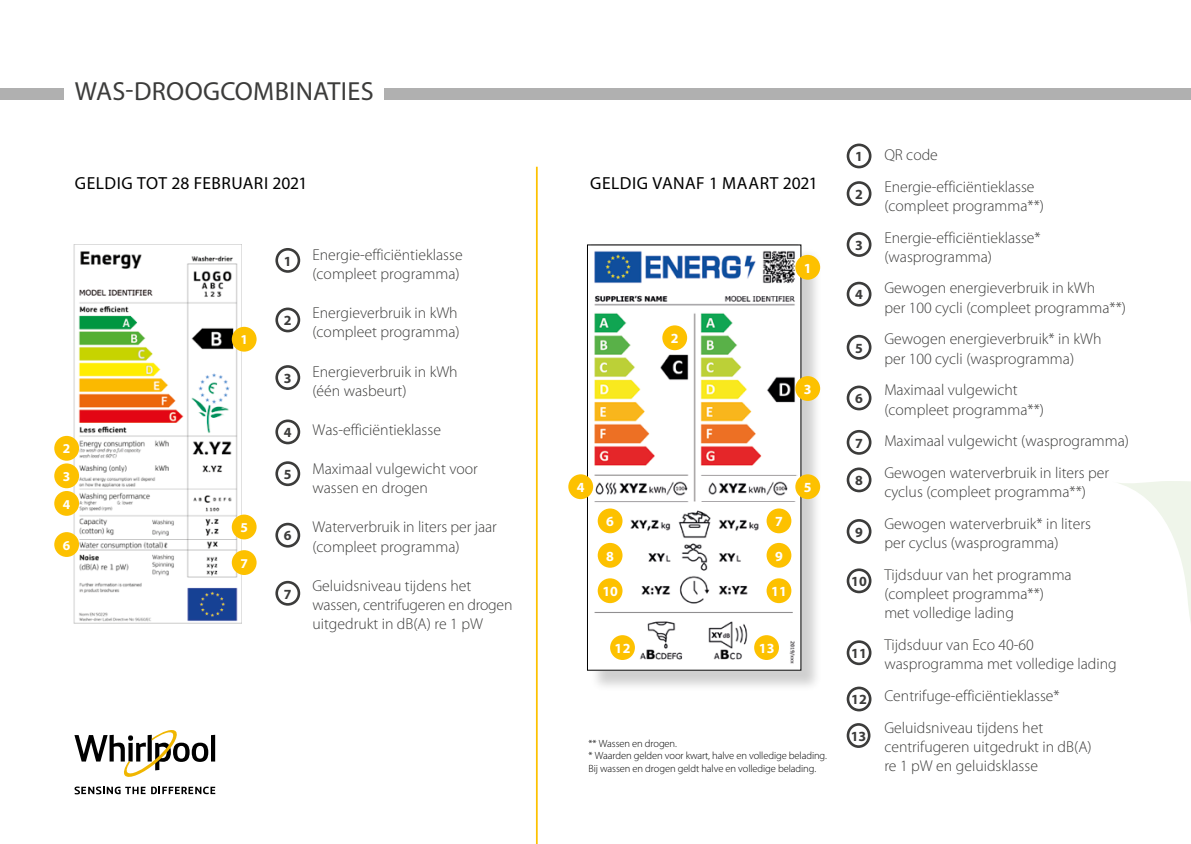
<style>
.page{position:relative;width:1191px;height:844px;background:#fff}
.page>*{position:absolute;margin:0;border:0;box-sizing:border-box;transform-origin:0 0}
.t1{font:26.25px "Myriad Pro";letter-spacing:.01em;color:#3c3c3b}
.t2{font:17.5px "Myriad Pro";letter-spacing:.025em;color:#000}
.t3{font:300 15.75px/31.7px "Myriad Pro";color:#3c3c3b}
.t4{font:700 14px "Myriad Pro";color:#3c3c3b}
.t5{font:700 14px "Myriad Pro";letter-spacing:.02em;color:#fff}
.t6{font:700 13.47px/27.5px "Myriad Pro";color:#fff;text-align:justify}
.t7{font:300 10.5px/12.6px "Myriad Pro";letter-spacing:-.01em;color:#000}
</style>
<div class="page">
<svg style="left:1119px;top:481px;width:72px;height:141px"></svg>
<hr style="left:536px;top:167px;width:1px;height:676px;background:#fdc100">
<div style="left:0;top:88px;width:1191px;height:12px;background:#b0b0b0"></div>
<svg style="left:75px;top:786px;width:140px;height:8px"></svg>
<hr style="left:211px;top:734px;width:4px;height:27px;background:#000">
<svg style="left:74px;top:730px;width:134px;height:47px"></svg>
<div style="left:64px;top:70px;width:320px;height:40px;background:#fff"></div>
<div style="left:846px;top:143px;width:25px;height:25px;border:3px solid #3c3c3b;border-radius:50%"></div>
<div style="left:846px;top:181px;width:25px;height:25px;border:3px solid #3c3c3b;border-radius:50%"></div>
<div style="left:846px;top:232px;width:25px;height:25px;border:3px solid #3c3c3b;border-radius:50%"></div>
<div style="left:846px;top:282px;width:25px;height:24px;border:3px solid #3c3c3b;border-radius:50%"></div>
<div style="left:846px;top:335px;width:25px;height:24px;border:3px solid #3c3c3b;border-radius:50%"></div>
<div style="left:846px;top:385px;width:25px;height:25px;border:3px solid #3c3c3b;border-radius:50%"></div>
<div style="left:846px;top:430px;width:25px;height:24px;border:3px solid #3c3c3b;border-radius:50%"></div>
<div style="left:846px;top:467px;width:25px;height:25px;border:3px solid #3c3c3b;border-radius:50%"></div>
<div style="left:275px;top:248px;width:25px;height:25px;border:3px solid #3c3c3b;border-radius:50%"></div>
<div style="left:275px;top:307px;width:25px;height:25px;border:3px solid #3c3c3b;border-radius:50%"></div>
<div style="left:275px;top:365px;width:25px;height:25px;border:3px solid #3c3c3b;border-radius:50%"></div>
<div style="left:275px;top:419px;width:25px;height:25px;border:3px solid #3c3c3b;border-radius:50%"></div>
<div style="left:275px;top:461px;width:25px;height:25px;border:3px solid #3c3c3b;border-radius:50%"></div>
<div style="left:275px;top:522px;width:25px;height:25px;border:3px solid #3c3c3b;border-radius:50%"></div>
<div style="left:275px;top:580px;width:25px;height:25px;border:3px solid #3c3c3b;border-radius:50%"></div>
<img style="left:74px;top:244px;width:168px;height:379px">
<div style="left:232px;top:327px;width:25px;height:24px;background:#fdc100;border-radius:50%"></div>
<div style="left:232px;top:514px;width:25px;height:25px;background:#fdc100;border-radius:50%"></div>
<div style="left:232px;top:550px;width:25px;height:25px;background:#fdc100;border-radius:50%"></div>
<div style="left:54px;top:436px;width:25px;height:24px;background:#fdc100;border-radius:50%"></div>
<div style="left:54px;top:463px;width:25px;height:25px;background:#fdc100;border-radius:50%"></div>
<div style="left:54px;top:491px;width:25px;height:24px;background:#fdc100;border-radius:50%"></div>
<div style="left:54px;top:532px;width:25px;height:24px;background:#fdc100;border-radius:50%"></div>
<div style="left:590px;top:247px;width:233px;height:444px;background:#000;opacity:.19"></div>
<img style="left:591px;top:247px;width:206px;height:421px">
<div style="left:587px;top:245px;width:214px;height:425px;border:1px solid #000"></div>
<div style="left:795px;top:255px;width:25px;height:24px;background:#fdc100;border-radius:50%"></div>
<div style="left:795px;top:376px;width:25px;height:25px;background:#fdc100;border-radius:50%"></div>
<div style="left:568px;top:474px;width:25px;height:25px;background:#fdc100;border-radius:50%"></div>
<div style="left:795px;top:474px;width:25px;height:25px;background:#fdc100;border-radius:50%"></div>
<div style="left:597px;top:508px;width:25px;height:25px;background:#fdc100;border-radius:50%"></div>
<div style="left:766px;top:508px;width:25px;height:25px;background:#fdc100;border-radius:50%"></div>
<div style="left:597px;top:542px;width:25px;height:25px;background:#fdc100;border-radius:50%"></div>
<div style="left:766px;top:542px;width:25px;height:25px;background:#fdc100;border-radius:50%"></div>
<div style="left:597px;top:578px;width:25px;height:25px;background:#fdc100;border-radius:50%"></div>
<div style="left:766px;top:578px;width:25px;height:25px;background:#fdc100;border-radius:50%"></div>
<div style="left:610px;top:635px;width:25px;height:24px;background:#fdc100;border-radius:50%"></div>
<div style="left:754px;top:635px;width:25px;height:24px;background:#fdc100;border-radius:50%"></div>
<div style="left:662px;top:325px;width:25px;height:25px;background:#fdc100;border-radius:50%"></div>
<div style="left:846px;top:519px;width:25px;height:24px;border:3px solid #3c3c3b;border-radius:50%"></div>
<div style="left:846px;top:568px;width:25px;height:25px;border:3px solid #3c3c3b;border-radius:50%"></div>
<div style="left:846px;top:640px;width:25px;height:25px;border:3px solid #3c3c3b;border-radius:50%"></div>
<div style="left:846px;top:686px;width:25px;height:25px;border:3px solid #3c3c3b;border-radius:50%"></div>
<div style="left:846px;top:723px;width:24px;height:24px;border:3px solid #3c3c3b;border-radius:50%"></div>
<h1 class="t1" style="left:75px;top:75px;width:300px">WAS-DROOGCOMBINATIES</h1>
<p class="t2" style="left:75px;top:172px;width:234px">GELDIG TOT 28 FEBRUARI 2021</p>
<p class="t2" style="left:590px;top:172px;width:229px">GELDIG VANAF 1 MAART 2021</p>
<p class="t6" style="left:63px;top:434px;width:9px">2<br>3<br>4</p>
<p class="t6" style="left:63px;top:530px;width:9px">6</p>
<p class="t6" style="left:240px;top:325px;width:9px">1</p>
<p class="t6" style="left:240px;top:513px;width:9px">5</p>
<p class="t6" style="left:240px;top:548px;width:9px">7</p>
<p class="t4" style="left:284px;top:252px;width:9px">1</p>
<p class="t4" style="left:284px;top:311px;width:9px">2</p>
<p class="t4" style="left:284px;top:369px;width:9px">3</p>
<p class="t4" style="left:284px;top:423px;width:9px">4</p>
<p class="t4" style="left:284px;top:465px;width:9px">5</p>
<p class="t4" style="left:284px;top:526px;width:9px">6</p>
<p class="t4" style="left:284px;top:584px;width:9px">7</p>
<p class="t3" style="left:312px;top:245px;width:152px;line-height:19.2px">Energie-efficiëntieklasse (compleet programma)</p>
<p class="t3" style="left:312px;top:303px;width:149px;line-height:19.2px">Energieverbruik in kWh (compleet programma)</p>
<p class="t3" style="left:312px;top:361px;width:147px;line-height:19.2px">Energieverbruik in kWh (één wasbeurt)</p>
<p class="t3" style="left:312px;top:413px;width:130px">Was-efficiëntieklasse</p>
<p class="t3" style="left:312px;top:459px;width:167px;line-height:19.2px">Maximaal vulgewicht voor wassen en drogen</p>
<p class="t3" style="left:312px;top:517px;width:186px;line-height:19.2px">Waterverbruik in liters per jaar (compleet programma)</p>
<p class="t3" style="left:312px;top:575px;width:202px;line-height:19.2px">Geluidsniveau tijdens het wassen, centrifugeren en drogen uitgedrukt in dB(A) re 1 pW</p>
<p class="t5" style="left:671px;top:329px;width:9px">2</p>
<p class="t5" style="left:804px;top:258px;width:9px">1</p>
<p class="t5" style="left:804px;top:380px;width:9px">3</p>
<p class="t5" style="left:577px;top:478px;width:9px">4</p>
<p class="t5" style="left:804px;top:478px;width:9px">5</p>
<p class="t5" style="left:606px;top:512px;width:9px">6</p>
<p class="t5" style="left:775px;top:512px;width:9px">7</p>
<p class="t5" style="left:606px;top:546px;width:9px">8</p>
<p class="t5" style="left:775px;top:546px;width:9px">9</p>
<p class="t5" style="left:602px;top:582px;width:17px">10</p>
<p class="t5" style="left:771px;top:582px;width:17px">11</p>
<p class="t5" style="left:614px;top:638px;width:17px">12</p>
<p class="t5" style="left:758px;top:638px;width:17px">13</p>
<p class="t7" style="left:588px;top:736px;width:240px">** Wassen en drogen.<br>* Waarden gelden voor kwart, halve en volledige belading.<br>Bij wassen en drogen geldt halve en volledige belading.</p>
<p class="t4" style="left:855px;top:147px;width:9px">1</p>
<p class="t4" style="left:855px;top:185px;width:9px">2</p>
<p class="t4" style="left:855px;top:236px;width:9px">3</p>
<p class="t4" style="left:855px;top:285px;width:9px">4</p>
<p class="t4" style="left:855px;top:338px;width:9px">5</p>
<p class="t4" style="left:855px;top:389px;width:9px">6</p>
<p class="t4" style="left:855px;top:433px;width:9px">7</p>
<p class="t4" style="left:855px;top:471px;width:9px">8</p>
<p class="t4" style="left:855px;top:522px;width:9px">9</p>
<p class="t4" style="left:851px;top:572px;width:17px">10</p>
<p class="t4" style="left:851px;top:644px;width:17px">11</p>
<p class="t4" style="left:851px;top:690px;width:17px">12</p>
<p class="t4" style="left:851px;top:726px;width:17px">13</p>
<p class="t3" style="left:884px;top:139px;width:152px">QR code<br>Energie-efficiëntieklasse</p>
<p class="t3" style="left:884px;top:189px;width:161px">(compleet programma**)<br>Energie-efficiëntieklasse*</p>
<p class="t3" style="left:884px;top:240px;width:212px">(wasprogramma)<br>Gewogen energieverbruik in kWh</p>
<p class="t3" style="left:884px;top:291px;width:243px">per 100 cycli (compleet programma**)<br>Gewogen energieverbruik* in kWh</p>
<p class="t3" style="left:884px;top:342px;width:191px">per 100 cycli (wasprogramma)<br>Maximaal vulgewicht</p>
<p class="t3" style="left:884px;top:393px;width:246px">(compleet programma**)<br>Maximaal vulgewicht (wasprogramma)<br>Gewogen waterverbruik in liters per</p>
<p class="t3" style="left:884px;top:476px;width:208px">cyclus (compleet programma**)<br>Gewogen waterverbruik* in liters</p>
<p class="t3" style="left:884px;top:527px;width:189px">per cyclus (wasprogramma)<br>Tijdsduur van het programma</p>
<p class="t3" style="left:884px;top:584px;width:161px;line-height:19.2px">(compleet programma**) met volledige lading</p>
<p class="t3" style="left:884px;top:635px;width:234px;line-height:19.2px">Tijdsduur van Eco 40-60 wasprogramma met volledige lading</p>
<p class="t3" style="left:884px;top:679px;width:177px">Centrifuge-efficiëntieklasse*<br>Geluidsniveau tijdens het</p>
<p class="t3" style="left:884px;top:736px;width:209px;line-height:19.2px">centrifugeren uitgedrukt in dB(A) re 1 pW en geluidsklasse</p>
</div>
